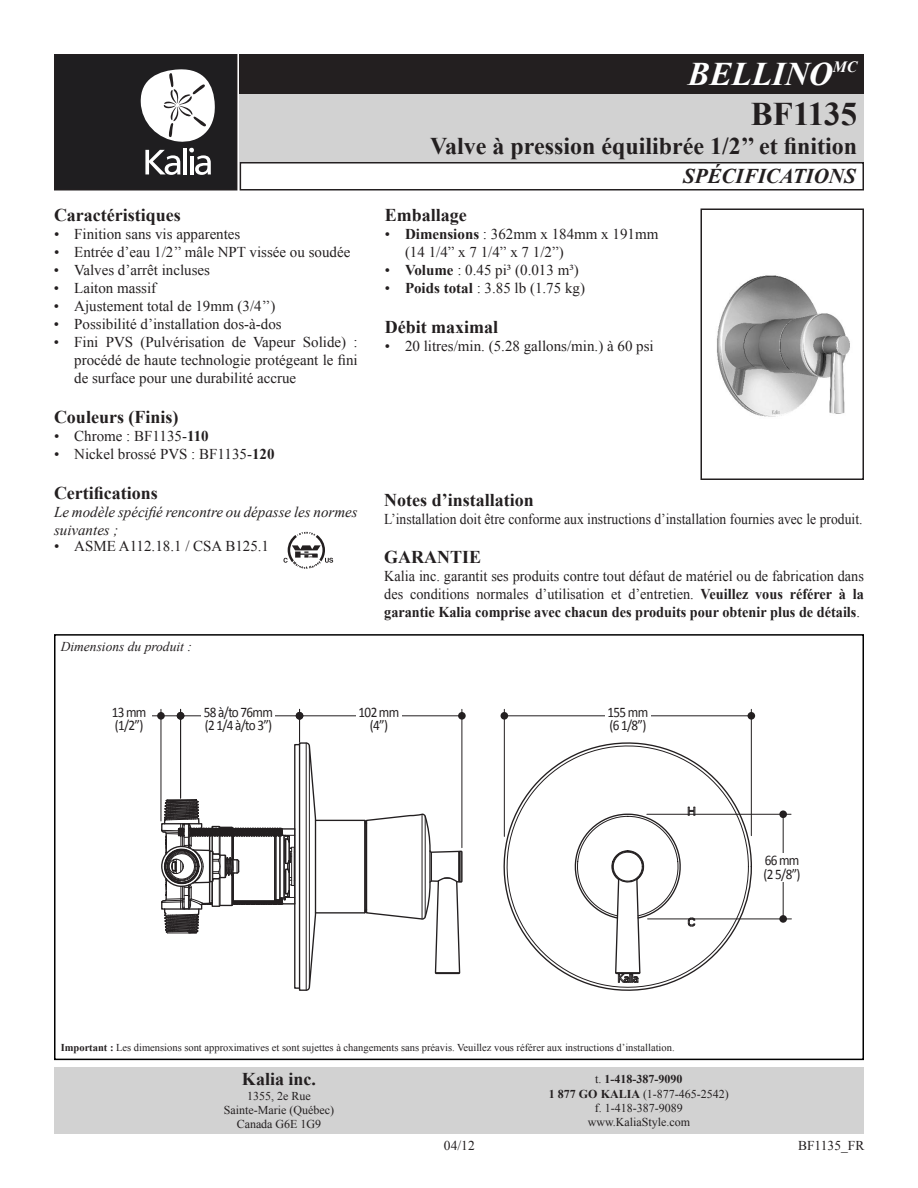
<style>
.page{position:relative;width:918px;height:1188px;background:#fff}
.page>*{position:absolute;margin:0;border:0;box-sizing:border-box;transform-origin:0 0}
.t1{font:italic 700 33px/39.6px "Times New Roman";color:#fff;text-align:right}
.t2{font:700 24px "Times New Roman";color:#231f20}
.t3{font:italic 700 21px "Times New Roman";color:#231f20}
.t4{font:700 18px "Times New Roman";color:#231f20}
.t5{font:15px/18px "Times New Roman";color:#231f20;text-align:justify}
.t6{font:15px/18px "Times New Roman";color:#231f20;text-align:justify;scale:.95 1}
.t7{font:15px "Times New Roman";color:#231f20;scale:.91 1}
.t8{font:italic 15px/18px "Times New Roman";color:#231f20}
.t9{font:14.7px/13.5px "Calibri";letter-spacing:-.05em;color:#231f20;scale:.9 1}
.t10{font:italic 13.5px "Times New Roman";color:#231f20}
.t11{font:13.5px "Times New Roman";color:#231f20}
.t12{font:12px/14.4px "Times New Roman";color:#231f20;text-align:center}
.t13{font:10.5px "Times New Roman";color:#231f20}
.s1{font-style:normal;color:#231f20}
.s2{font-weight:700}
</style>
<div class="page">
<div style="left:55px;top:55px;width:182px;height:135px;background:#1f1e20"></div>
<svg style="left:140px;top:69px;width:75px;height:106px"></svg>
<div style="left:54px;top:54px;width:183px;height:136px;border:2px solid #231f20"></div>
<div style="left:240px;top:54px;width:624px;height:40px;background:#231f20"></div>
<div style="left:240px;top:94px;width:624px;height:68px;background:#d2d2d2"></div>
<div style="left:54px;top:1067px;width:810px;height:67px;background:#d2d2d2"></div>
<div style="left:240px;top:162px;width:624px;height:28px;border:2px solid #231f20"></div>
<svg style="left:503px;top:740px;width:250px;height:179px"></svg>
<svg style="left:505px;top:744px;width:244px;height:235px"></svg>
<svg style="left:572px;top:813px;width:110px;height:178px"></svg>
<svg style="left:688px;top:807px;width:8px;height:9px"></svg>
<svg style="left:688px;top:918px;width:8px;height:9px"></svg>
<svg style="left:160px;top:742px;width:303px;height:249px"></svg>
<hr style="left:294px;top:829px;width:1px;height:75px;background:#231f20">
<hr style="left:462px;top:709px;width:1px;height:139px;background:#231f20">
<hr style="left:300px;top:715px;width:162px;height:1px;background:#231f20">
<div style="left:458px;top:712px;width:8px;height:8px;background:#231f20;border-radius:50%"></div>
<div style="left:356px;top:705px;width:46px;height:28px;background:#fff"></div>
<hr style="left:751px;top:709px;width:1px;height:127px;background:#231f20">
<hr style="left:504px;top:715px;width:247px;height:1px;background:#231f20">
<div style="left:501px;top:712px;width:7px;height:8px;background:#231f20;border-radius:50%"></div>
<div style="left:748px;top:712px;width:7px;height:8px;background:#231f20;border-radius:50%"></div>
<hr style="left:504px;top:709px;width:1px;height:127px;background:#231f20">
<div style="left:605px;top:705px;width:46px;height:28px;background:#fff"></div>
<hr style="left:647px;top:814px;width:144px;height:1px;background:#231f20">
<hr style="left:783px;top:814px;width:1px;height:105px;background:#231f20">
<div style="left:779px;top:915px;width:8px;height:8px;background:#231f20;border-radius:50%"></div>
<div style="left:779px;top:810px;width:8px;height:8px;background:#231f20;border-radius:50%"></div>
<hr style="left:648px;top:919px;width:143px;height:1px;background:#231f20">
<div style="left:758px;top:853px;width:48px;height:29px;background:#fff"></div>
<hr style="left:299px;top:709px;width:1px;height:33px;background:#231f20">
<hr style="left:181px;top:715px;width:119px;height:1px;background:#231f20">
<div style="left:296px;top:712px;width:7px;height:8px;background:#231f20;border-radius:50%"></div>
<div style="left:201px;top:705px;width:74px;height:28px;background:#fff"></div>
<hr style="left:180px;top:709px;width:1px;height:89px;background:#231f20">
<svg style="left:157px;top:712px;width:8px;height:8px"></svg>
<div style="left:177px;top:712px;width:7px;height:8px;background:#231f20;border-radius:50%"></div>
<hr style="left:161px;top:709px;width:1px;height:112px;background:#231f20">
<svg style="left:152px;top:715px;width:25px;height:1px"></svg>
<div style="left:54px;top:634px;width:810px;height:426px;border:2px solid #000"></div>
<img style="left:717px;top:275px;width:133px;height:142px">
<div style="left:700px;top:208px;width:164px;height:272px;border:2px solid #231f20"></div>
<svg style="left:283px;top:532px;width:50px;height:37px"></svg>
<h1 class="t1" style="left:688px;top:54px;width:171px">BELLINO<sup>MC<br></sup><span class="s1">BF1135</span></h1>
<h2 class="t2" style="left:430px;top:129px;width:429px">Valve à pression équilibrée 1/2’’ et finition</h2>
<p class="t4" style="left:54px;top:203px;width:128px">Caractéristiques</p>
<p class="t5" style="left:54px;top:225px;width:188px">• Finition sans vis apparentes</p>
<p class="t5" style="left:54px;top:243px;width:298px">• Entrée d’eau 1/2’’ mâle NPT vissée ou soudée</p>
<p class="t5" style="left:54px;top:261px;width:158px">• Valves d’arrêt incluses</p>
<p class="t5" style="left:54px;top:279px;width:104px">• Laiton massif</p>
<p class="t5" style="left:54px;top:297px;width:223px">• Ajustement total de 19mm (3/4’’)</p>
<p class="t5" style="left:54px;top:315px;width:229px">• Possibilité d’installation dos-à-dos</p>
<p class="t5" style="left:74px;top:333px;width:285px;text-indent:-20px">• Fini PVS (Pulvérisation de Vapeur Solide) : procédé de haute technologie protégeant le fini de surface pour une durabilité accrue</p>
<p class="t4" style="left:54px;top:405px;width:126px">Couleurs (Finis)</p>
<p class="t5" style="left:54px;top:427px;width:156px">• Chrome : BF1135-<span class="s2">110</span></p>
<p class="t5" style="left:54px;top:445px;width:222px">• Nickel brossé PVS : BF1135-<span class="s2">120</span></p>
<p class="t4" style="left:54px;top:480px;width:105px">Certifications</p>
<p class="t8" style="left:54px;top:502px;width:305px">Le modèle spécifié rencontre ou dépasse les normes suivantes ;</p>
<p class="t5" style="left:54px;top:537px;width:217px">• ASME A112.18.1 / CSA B125.1</p>
<p class="t10" style="left:61px;top:637px;width:133px">Dimensions du produit :</p>
<p class="t4" style="left:385px;top:203px;width:84px">Emballage</p>
<p class="t5" style="left:405px;top:225px;width:255px;text-indent:-20px">• <span class="s2">Dimensions</span> : 362mm x 184mm x 191mm (14 1/4” x 7 1/4” x 7 1/2”)</p>
<p class="t5" style="left:385px;top:261px;width:196px">• <span class="s2">Volume</span> : 0.45 pi³ (0.013 m³)</p>
<p class="t5" style="left:385px;top:279px;width:202px">• <span class="s2">Poids total</span> : 3.85 lb (1.75 kg)</p>
<p class="t4" style="left:385px;top:315px;width:115px">Débit maximal</p>
<p class="t5" style="left:385px;top:337px;width:271px">• 20 litres/min. (5.28 gallons/min.) à 60 psi</p>
<h3 class="t3" style="left:683px;top:162px;width:175px">SPÉCIFICATIONS</h3>
<p class="t4" style="left:384px;top:487px;width:151px">Notes d’installation</p>
<p class="t7" style="left:384px;top:508px;width:527px">L’installation doit être conforme aux instructions d’installation fournies avec le produit.</p>
<p class="t4" style="left:384px;top:545px;width:88px">Garantie</p>
<p class="t6" style="left:384px;top:567px;width:507px">Kalia inc. garantit ses produits contre tout défaut de matériel ou de fabrication dans des conditions normales d’utilisation et d’entretien. <span class="s2">Veuillez vous référer à la garantie Kalia comprise avec chacun des produits pour obtenir plus de détails</span>.</p>
<p class="t9" style="left:112px;top:705px;width:40px">13 mm (1/2”)</p>
<p class="t9" style="left:204px;top:705px;width:78px">58 à/to 76mm (2 1/4 à/to 3”)</p>
<p class="t9" style="left:359px;top:705px;width:47px;text-align:center">102 mm (4”)</p>
<p class="t9" style="left:608px;top:705px;width:47px">155 mm (6 1/8”)</p>
<p class="t9" style="left:764px;top:853px;width:43px">66 mm (2 5/8”)</p>
<p class="t13" style="left:61px;top:1041px;width:615px"><span class="s2">Important :</span> Les dimensions sont approximatives et sont sujettes à changements sans préavis. Veuillez vous référer aux instructions d’installation.</p>
<p class="t4" style="left:242px;top:1067px;width:76px">Kalia inc.</p>
<p class="t12" style="left:224px;top:1088px;width:112px">1355, 2e Rue<br>Sainte-Marie (Québec)<br>Canada G6E 1G9</p>
<p class="t12" style="left:549px;top:1072px;width:181px">t. <span class="s2">1-418-387-9090<br>1 877 GO KALIA</span> (1-877-465-2542) f. 1-418-387-9089 www.KaliaStyle.com</p>
<p class="t11" style="left:444px;top:1137px;width:32px">04/12</p>
<p class="t11" style="left:798px;top:1137px;width:68px">BF1135_FR</p>
</div>
